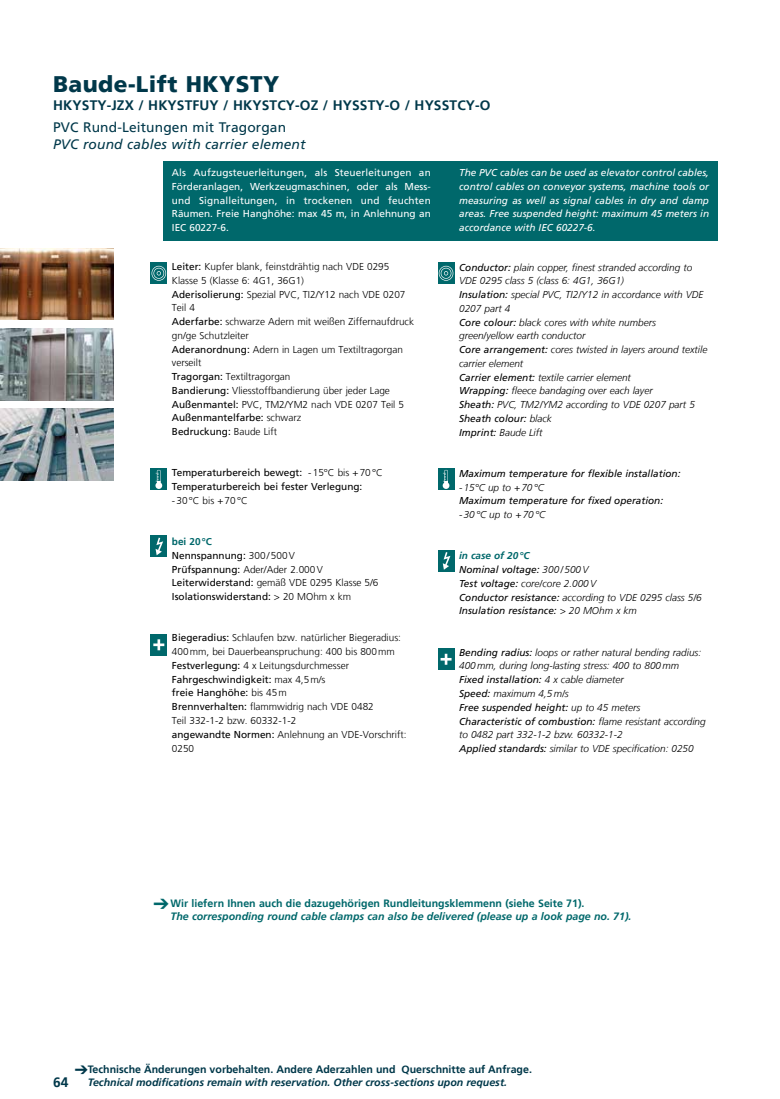
<style>
.page{position:relative;width:780px;height:1099px;background:#fff}
.page>*{position:absolute;margin:0;border:0;box-sizing:border-box;transform-origin:0 0}
.t1{font:900 22.5px "Frutiger";letter-spacing:.02em;color:#00384a}
.t2{font:700 13.75px "Frutiger LT";letter-spacing:.01em;color:#00384a}
.t3{font:italic 13.75px "Frutiger LT Com";letter-spacing:.01em;color:#00384a}
.t4{font:13.75px "Frutiger LT";letter-spacing:.01em;color:#00384a}
.t5{font:italic 700 10.62px/12.5px "Frutiger LT";color:#00384a}
.t6{font:italic 700 10.62px "Frutiger LT";color:#00686b}
.t7{font:700 10.62px "Frutiger LT";color:#00686b}
.t8{font:italic 300 10px/13.8px "Frutiger LT";color:#000}
.t9{font:300 10px/13.8px "Frutiger LT";color:#000}
.t10{font:italic 10px/13.8px "Frutiger LT Com";color:#000}
.t11{font:italic 10px/13.8px "Frutiger LT Com";color:#fff;text-align:justify}
.t12{font:10px/13.8px "Frutiger LT";color:#000}
.t13{font:10px/13.8px "Frutiger LT";color:#fff;text-align:justify}
.t14{font:italic 700 10px "Frutiger LT";color:#00686b}
.s1{font-weight:400}
.s2{font-weight:300}
.s3{font-weight:700;color:#00686b}
.s4{font-family:"Frutiger LT Com";font-weight:400}
.s5{font-family:"Frutiger LT";font-weight:300}
.s6{font-style:normal}
</style>
<div class="page">
<img style="left:0;top:248px;width:114px;height:72px">
<img style="left:0;top:329px;width:114px;height:71px">
<img style="left:0;top:409px;width:114px;height:71px">
<div style="left:163px;top:161px;width:554px;height:79px;background:#00686b"></div>
<div style="left:151px;top:262px;width:16px;height:22px;background:#00686b"></div>
<svg style="left:151px;top:266px;width:15px;height:15px"></svg>
<div style="left:438px;top:262px;width:16px;height:22px;background:#00686b"></div>
<svg style="left:439px;top:266px;width:14px;height:15px"></svg>
<div style="left:151px;top:468px;width:16px;height:22px;background:#00686b"></div>
<svg style="left:155px;top:470px;width:7px;height:19px"></svg>
<div style="left:438px;top:468px;width:16px;height:22px;background:#00686b"></div>
<svg style="left:442px;top:470px;width:7px;height:19px"></svg>
<div style="left:151px;top:535px;width:16px;height:22px;background:#00686b"></div>
<svg style="left:155px;top:537px;width:8px;height:18px"></svg>
<div style="left:438px;top:550px;width:16px;height:21px;background:#00686b"></div>
<svg style="left:443px;top:552px;width:7px;height:17px"></svg>
<div style="left:151px;top:634px;width:16px;height:21px;background:#00686b"></div>
<svg style="left:153px;top:639px;width:11px;height:11px"></svg>
<div style="left:438px;top:648px;width:16px;height:22px;background:#00686b"></div>
<svg style="left:440px;top:653px;width:11px;height:11px"></svg>
<h1 class="t1" style="left:53px;top:71px;width:228px">Baude-Lift HKYSTY</h1>
<h2 class="t2" style="left:53px;top:97px;width:439px">HKYSTY-JZX / HKYSTFUY / HKYSTCY-OZ / HYSSTY-O / HYSSTCY-O</h2>
<h2 class="t4" style="left:53px;top:119px;width:234px">PVC Rund-Leitungen mit Tragorgan</h2>
<h2 class="t3" style="left:53px;top:136px;width:254px">PVC round cables with carrier element</h2>
<p class="t13" style="left:172px;top:166px;width:260px">Als Aufzugsteuerleitungen, als Steuerleitungen an Förderanlagen, Werkzeugmaschinen, oder als Mess&shy;und Signalleitungen, in trockenen und feuchten Räumen. Freie Hanghöhe: max 45 m, in Anlehnung an IEC 60227-6.</p>
<p class="t9" style="left:172px;top:260px;width:243px"><span class="s1">Leiter:</span> Kupfer blank, feinstdrähtig nach VDE 0295<br>Klasse 5 (Klasse 6: 4G1, 36G1)<br><span class="s1">Aderisolierung:</span> Spezial PVC, TI2/Y12 nach VDE 0207<br>Teil 4<br><span class="s1">Aderfarbe:</span> schwarze Adern mit weißen Ziffernaufdruck gn/ge Schutzleiter<br><span class="s1">Aderanordnung:</span> Adern in Lagen um Textiltragorgan verseilt<br><span class="s1">Tragorgan:</span> Textiltragorgan<br><span class="s1">Bandierung:</span> Vliesstoffbandierung über jeder Lage <span class="s1">Außenmantel:</span> PVC, TM2/YM2 nach VDE 0207 Teil 5<br><span class="s1">Außenmantelfarbe:</span> schwarz<br><span class="s1">Bedruckung:</span> Baude Lift</p>
<p class="t12" style="left:172px;top:466px;width:212px">Temperaturbereich bewegt: <span class="s2">-15°C bis +70°C<br></span>Temperaturbereich bei fester Verlegung:</p>
<p class="t9" style="left:172px;top:493px;width:77px">-30°C bis +70°C</p>
<p class="t12" style="left:172px;top:535px;width:208px"><span class="s3">bei 20°C<br></span>Nennspannung: <span class="s2">300/500V<br></span>Prüfspannung: <span class="s2">Ader/Ader 2.000V<br></span>Leiterwiderstand: <span class="s2">gemäß VDE 0295 Klasse 5/6<br></span>Isolationswiderstand: <span class="s2">&gt; 20 MOhm x km</span></p>
<p class="t9" style="left:172px;top:631px;width:236px"><span class="s1">Biegeradius:</span> Schlaufen bzw. natürlicher Biegeradius:<br>400mm, bei Dauerbeanspruchung: 400 bis 800mm <span class="s1">Festverlegung:</span> 4 x Leitungsdurchmesser <span class="s1">Fahrgeschwindigkeit:</span> max 4,5m/s<br><span class="s1">freie Hanghöhe:</span> bis 45m<br><span class="s1">Brennverhalten:</span> flammwidrig nach VDE 0482<br>Teil 332-1-2 bzw. 60332-1-2<br><span class="s1">angewandte Normen:</span> Anlehnung an VDE-Vorschrift:<br>0250</p>
<p class="t11" style="left:459px;top:166px;width:251px">The PVC cables can be used as elevator control cables, control cables on conveyor systems, machine tools or measuring as well as signal cables in dry and damp areas. Free suspended height: maximum 45 meters in accordance with IEC 60227-6.</p>
<p class="t8" style="left:459px;top:260px;width:250px"><span class="s4">Conductor:</span> plain copper, finest stranded according to VDE 0295 class 5 (class 6: 4G1, 36G1)<br><span class="s4">Insulation:</span> special PVC, TI2/Y12 in accordance with VDE 0207 part 4<br><span class="s4">Core colour:</span> black cores with white numbers green/yellow earth conductor<br><span class="s4">Core arrangement:</span> cores twisted in layers around textile carrier element<br><span class="s4">Carrier element:</span> textile carrier element<br><span class="s4">Wrapping:</span> fleece bandaging over each layer<br><span class="s4">Sheath:</span> PVC, TM2/YM2 according to VDE 0207 part 5</p>
<p class="t10" style="left:459px;top:411px;width:94px">Sheath colour: <span class="s5">black</span></p>
<p class="t8" style="left:459px;top:425px;width:85px"><span class="s4">Imprint:</span> Baude Lift</p>
<p class="t10" style="left:459px;top:466px;width:223px">Maximum temperature for flexible installation:</p>
<p class="t8" style="left:459px;top:480px;width:86px">-15°C up to +70°C</p>
<p class="t10" style="left:459px;top:494px;width:205px">Maximum temperature for fixed operation:</p>
<p class="t8" style="left:459px;top:508px;width:87px">-30°C up to +70°C</p>
<p class="t14" style="left:459px;top:550px;width:72px">in case of 20°C</p>
<p class="t10" style="left:459px;top:563px;width:131px">Nominal voltage: <span class="s5">300/500V</span></p>
<p class="t8" style="left:459px;top:576px;width:244px"><span class="s4">Test voltage:</span> core/core 2.000V<br><span class="s4">Conductor resistance:</span> according to VDE 0295 class 5/6</p>
<p class="t10" style="left:459px;top:604px;width:179px">Insulation resistance: <span class="s5">&gt; 20 MOhm x km</span></p>
<p class="t8" style="left:459px;top:645px;width:244px"><span class="s4">Bending radius:</span> loops or rather natural bending radius:<br>400mm, during long-lasting stress: 400 to 800mm</p>
<p class="t10" style="left:459px;top:673px;width:166px">Fixed installation: <span class="s5">4 x cable diameter</span></p>
<p class="t8" style="left:459px;top:686px;width:111px"><span class="s4">Speed:</span> maximum 4,5m/s</p>
<p class="t10" style="left:459px;top:700px;width:248px">Free suspended height: <span class="s5">up to 45 meters<br></span>Characteristic of combustion: <span class="s5">flame resistant according</span></p>
<p class="t8" style="left:459px;top:728px;width:236px">to 0482 part 332-1-2 bzw. 60332-1-2<br><span class="s4">Applied standards:</span> similar to VDE specification: 0250</p>
<p class="t7" style="left:170px;top:897px;width:415px">Wir liefern Ihnen auch die dazugehörigen Rundleitungsklemmenn (siehe Seite 71).</p>
<p class="t6" style="left:170px;top:910px;width:462px">The corresponding round cable clamps can also be delivered (please up a look page no. 71).</p>
<p class="t5" style="left:88px;top:1063px;width:445px;text-indent:-13px">➔<span class="s6">Technische Änderungen vorbehalten. Andere Aderzahlen und Querschnitte auf Anfrage.<br></span>Technical modifications remain with reservation. Other cross-sections upon request.</p>
<h2 class="t2" style="left:53px;top:1074px;width:17px">64</h2>
</div>
